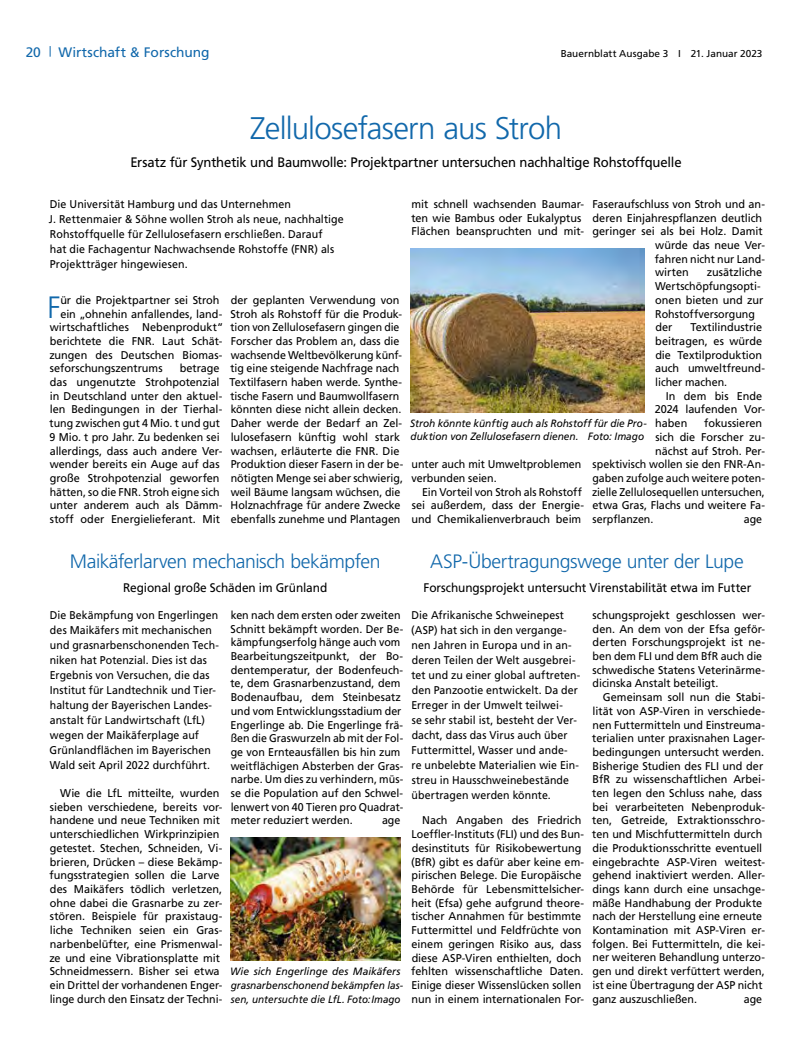
<style>
.page{position:relative;width:798px;height:1063px;background:#fff}
.page>*{position:absolute;margin:0;border:0;box-sizing:border-box;transform-origin:0 0}
.t1{font:300 31.25px "Frutiger LT Std";letter-spacing:-.025em;color:#1168ab}
.t2{font:300 30.88px "Frutiger LT Std";color:#1168ab;scale:.95 1}
.t3{font:300 19.38px "Frutiger LT Std";letter-spacing:-.025em;color:#1168ab}
.t4{font:13.75px "Frutiger LT Std";letter-spacing:-.01em;color:#000;scale:.95 1}
.t5{font:13.75px "Frutiger LT Std";color:#1168ab}
.t6{font:12.5px "Frutiger LT Std";letter-spacing:-.005em;color:#000;scale:.95 1}
.t7{font:11.25px/13.8px "Frutiger LT Std";color:#000}
.t8{font:11.25px/13.8px "Frutiger LT Std";color:#000;scale:.95 1}
.t9{font:11.25px/15px "Frutiger LT Std";color:#000;scale:.94 1}
.t10{font:11.25px "Frutiger LT Std";color:#000;scale:.93 1}
.t11{font:italic 10.62px/13.8px "Frutiger LT Std";color:#000}
.t12{font:italic 10.62px/13.8px "Frutiger LT Std";color:#000;scale:.95 1}
.t13{font:10px "Frutiger LT Std";color:#000}
</style>
<div class="page">
<img style="left:410px;top:248px;width:234px;height:164px">
<img style="left:230px;top:837px;width:170px;height:124px">
<p class="t5" style="left:26px;top:44px;width:17px">20</p>
<p class="t5" style="left:58px;top:44px;width:152px">Wirtschaft &amp; Forschung</p>
<p class="t13" style="left:560px;top:47px;width:203px">Bauernblatt Ausgabe 3 I 21. Januar 2023</p>
<h1 class="t1" style="left:250px;top:111px;width:313px">Zellulosefasern aus Stroh</h1>
<p class="t4" style="left:130px;top:154px;width:581px">Ersatz für Synthetik und Baumwolle: Projektpartner untersuchen nachhaltige Rohstoffquelle</p>
<p class="t8" style="left:49px;top:197px;width:312px;line-height:15px">Die Universität Hamburg und das Unternehmen<br>J. Rettenmaier &amp; Söhne wollen Stroh als neue, nachhaltige Rohstoffquelle für Zellulosefasern erschließen. Darauf<br>hat die Fachagentur Nachwachsende Rohstoffe (FNR) als Projektträger hingewiesen.</p>
<h2 class="t2" style="left:47px;top:289px;width:15px">F</h2>
<p class="t7" style="left:60px;top:293px;width:161px">ür die Projektpartner sei Stroh</p>
<p class="t7" style="left:592px;top:197px;width:174px">Faseraufschluss von Stroh und an-</p>
<p class="t7" style="left:592px;top:211px;width:171px">deren Einjahrespflanzen deutlich</p>
<p class="t7" style="left:592px;top:225px;width:171px">geringer sei als bei Holz. Damit</p>
<p class="t7" style="left:655px;top:238px;width:111px">würde das neue Ver-</p>
<p class="t8" style="left:654px;top:252px;width:117px">fahren nicht nur Land-</p>
<p class="t7" style="left:655px;top:266px;width:35px">wirten</p>
<p class="t7" style="left:411px;top:197px;width:174px">mit schnell wachsenden Baumar&shy;ten wie Bambus oder Eukalyptus<br>Flächen beanspruchten und mit-</p>
<p class="t7" style="left:654px;top:266px;width:110px;text-indent:52px">zusätzliche<br>Wertschöpfungsopti&shy;onen bieten und zur<br>Rohstoffversorgung der</p>
<p class="t7" style="left:229px;top:293px;width:175px">der geplanten Verwendung von Stroh als Rohstoff für die Produk&shy;tion von Zellulosefasern gingen die Forscher das Problem an, dass die wachsende Weltbevölkerung künf&shy;tig eine steigende Nachfrage nach Textilfasern haben werde. Synthe&shy;tische Fasern und Baumwollfasern könnten diese nicht allein decken.<br>Daher werde der Bedarf an Zel&shy;lulosefasern künftig wohl stark wachsen, erläuterte die FNR. Die Produktion dieser Fasern in der be&shy;nötigten Menge sei aber schwierig, weil Bäume langsam wüchsen, die Holznachfrage für andere Zwecke ebenfalls zunehme und Plantagen</p>
<p class="t7" style="left:60px;top:307px;width:163px">ein „ohnehin anfallendes, land-</p>
<p class="t7" style="left:50px;top:321px;width:175px">wirtschaftliches Nebenprodukt“</p>
<p class="t7" style="left:50px;top:334px;width:174px">berichtete die FNR. Laut Schät-</p>
<p class="t7" style="left:49px;top:348px;width:174px">zungen des Deutschen Biomas-</p>
<p class="t7" style="left:50px;top:362px;width:114px">seforschungszentrums</p>
<p class="t7" style="left:655px;top:321px;width:111px;text-indent:35px">Textilindustrie beitragen, es würde die Textilproduktion auch umweltfreund&shy;licher machen.</p>
<p class="t7" style="left:654px;top:389px;width:112px;text-indent:11px">In dem bis Ende<br>2024 laufenden Vor&shy;haben</p>
<p class="t7" style="left:50px;top:362px;width:174px;text-indent:130px">betrage das ungenutzte Strohpotenzial in Deutschland unter den aktuel&shy;len Bedingungen in der Tierhal&shy;tung zwischen gut 4 Mio. t und gut<br>9 Mio. t pro Jahr. Zu bedenken sei allerdings, dass auch andere Ver&shy;wender bereits ein Auge auf das große Strohpotenzial geworfen hätten, so die FNR. Stroh eigne sich unter anderem auch als Dämm&shy;stoff oder Energielieferant. Mit</p>
<p class="t12" style="left:410px;top:416px;width:250px">Stroh könnte künftig auch als Rohstoff für die Pro&shy;duktion von Zellulosefasern dienen. Foto: Imago</p>
<p class="t7" style="left:704px;top:416px;width:59px">fokussieren</p>
<p class="t7" style="left:655px;top:430px;width:111px">sich die Forscher zu-</p>
<p class="t7" style="left:655px;top:444px;width:111px">nächst auf Stroh. Per-</p>
<p class="t8" style="left:592px;top:458px;width:183px">spektivisch wollen sie den FNR-An-</p>
<p class="t8" style="left:592px;top:471px;width:183px">gaben zufolge auch weitere poten-</p>
<p class="t10" style="left:591px;top:485px;width:187px">zielle Zellulosequellen untersuchen,</p>
<p class="t7" style="left:592px;top:499px;width:174px">etwa Gras, Flachs und weitere Fa-</p>
<p class="t8" style="left:592px;top:512px;width:65px">serpflanzen.</p>
<p class="t8" style="left:743px;top:512px;width:21px">age</p>
<p class="t8" style="left:411px;top:458px;width:180px">unter auch mit Umweltproblemen verbunden seien.</p>
<p class="t8" style="left:411px;top:485px;width:183px;text-indent:10px">Ein Vorteil von Stroh als Rohstoff sei außerdem, dass der Energie&shy;und Chemikalienverbrauch beim</p>
<h3 class="t3" style="left:70px;top:551px;width:312px">Maikäferlarven mechanisch bekämpfen</h3>
<p class="t6" style="left:123px;top:580px;width:216px">Regional große Schäden im Grünland</p>
<p class="t9" style="left:50px;top:608px;width:181px">Die Bekämpfung von Engerlingen des Maikäfers mit mechanischen und grasnarbenschonenden Tech&shy;niken hat Potenzial. Dies ist das<br>Ergebnis von Versuchen, die das<br>Institut für Landtechnik und Tier&shy;haltung der Bayerischen Landes&shy;anstalt für Landwirtschaft (LfL) wegen der Maikäferplage auf<br>Grünlandflächen im Bayerischen<br>Wald seit April 2022 durchführt.</p>
<p class="t7" style="left:49px;top:786px;width:174px;text-indent:11px">Wie die LfL mitteilte, wurden sieben verschiedene, bereits vor&shy;handene und neue Techniken mit unterschiedlichen Wirkprinzipien getestet. Stechen, Schneiden, Vi&shy;brieren, Drücken – diese Bekämp&shy;fungsstrategien sollen die Larve des Maikäfers tödlich verletzen, ohne dabei die Grasnarbe zu zer&shy;stören. Beispiele für praxistaug&shy;liche Techniken seien ein Gras&shy;narbenbelüfter, eine Prismenwal&shy;ze und eine Vibrationsplatte mit Schneidmessern. Bisher sei etwa ein Drittel der vorhandenen Enger&shy;linge durch den Einsatz der Techni-</p>
<p class="t8" style="left:230px;top:608px;width:183px">ken nach dem ersten oder zweiten<br>Schnitt bekämpft worden. Der Be&shy;kämpfungserfolg hänge auch vom<br>Bearbeitungszeitpunkt, der Bo&shy;dentemperatur, der Bodenfeuch&shy;te, dem Grasnarbenzustand, dem<br>Bodenaufbau, dem Steinbesatz und vom Entwicklungsstadium der<br>Engerlinge ab. Die Engerlinge frä&shy;ßen die Graswurzeln ab mit der Fol&shy;ge von Ernteausfällen bis hin zum weitflächigen Absterben der Gras&shy;narbe. Um dies zu verhindern, müs&shy;se die Population auf den Schwel&shy;lenwert von 40 Tieren pro Quadrat&shy;meter reduziert werden.</p>
<p class="t8" style="left:382px;top:814px;width:21px">age</p>
<p class="t11" style="left:230px;top:965px;width:174px">Wie sich Engerlinge des Maikäfers grasnarbenschonend bekämpfen las&shy;sen, untersuchte die LfL. Foto: Imago</p>
<h3 class="t3" style="left:430px;top:550px;width:315px">ASP-Übertragungswege unter der Lupe</h3>
<p class="t6" style="left:423px;top:580px;width:346px">Forschungsprojekt untersucht Virenstabilität etwa im Futter</p>
<p class="t9" style="left:411px;top:608px;width:181px">Die Afrikanische Schweinepest (ASP) hat sich in den vergange&shy;nen Jahren in Europa und in an&shy;deren Teilen der Welt ausgebrei&shy;tet und zu einer global auftreten&shy;den Panzootie entwickelt. Da der<br>Erreger in der Umwelt teilwei-<br>se sehr stabil ist, besteht der Ver&shy;dacht, dass das Virus auch über<br>Futtermittel, Wasser und ande-<br>re unbelebte Materialien wie Ein&shy;streu in Hausschweinebestände übertragen werden könnte.</p>
<p class="t7" style="left:411px;top:814px;width:174px;text-indent:11px">Nach Angaben des Friedrich Loeff-l er-Instituts (FLI) und des Bun&shy;desinstituts für Risikobewertung (BfR) gibt es dafür aber keine em&shy;pirischen Belege. Die Europäische Behörde für Lebensmittelsicher&shy;heit (Efsa) gehe aufgrund theore&shy;tischer Annahmen für bestimmte Futtermittel und Feldfrüchte von einem geringen Risiko aus, dass diese ASP-Viren enthielten, doch fehlten wissenschaftliche Daten.<br>Einige dieser Wissenslücken sollen nun in einem internationalen For-</p>
<p class="t7" style="left:592px;top:608px;width:174px">schungsprojekt geschlossen wer&shy;den. An dem von der Efsa geför&shy;derten Forschungsprojekt ist ne&shy;ben dem FLI und dem BfR auch die schwedische Statens Veterinärme&shy;dicinska Anstalt beteiligt.</p>
<p class="t7" style="left:592px;top:690px;width:174px;text-indent:11px">Gemeinsam soll nun die Stabi&shy;lität von ASP-Viren in verschiede&shy;nen Futtermitteln und Einstreuma&shy;terialien unter praxisnahen Lager&shy;bedingungen untersucht werden.<br>Bisherige Studien des FLI und der BfR zu wissenschaftlichen Arbei&shy;ten legen den Schluss nahe, dass bei verarbeiteten Nebenproduk&shy;ten, Getreide, Extraktionsschro&shy;ten und Mischfuttermitteln durch die Produktionsschritte eventuell eingebrachte ASP-Viren weitest&shy;gehend inaktiviert werden. Aller&shy;dings kann durch eine unsachge&shy;mäße Handhabung der Produkte nach der Herstellung eine erneute Kontamination mit ASP-Viren er&shy;folgen. Bei Futtermitteln, die kei&shy;ner weiteren Behandlung unterzo&shy;gen und direkt verfüttert werden, ist eine Übertragung der ASP nicht ganz auszuschließen.</p>
<p class="t8" style="left:743px;top:992px;width:21px">age</p>
</div>
